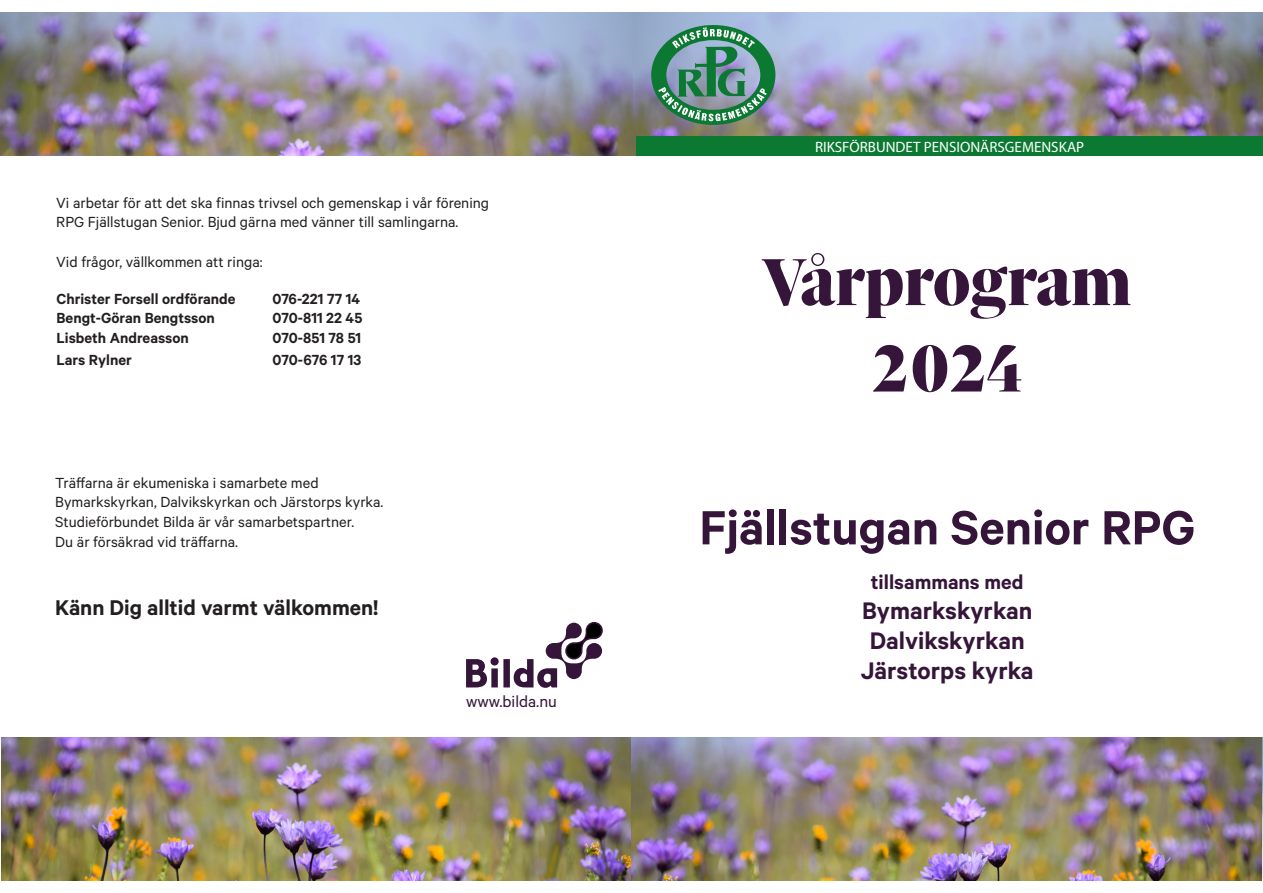
<style>
.page{position:relative;width:1263px;height:893px;background:#fff}
.page>*{position:absolute;margin:0;border:0;box-sizing:border-box;transform-origin:0 0}
.t1{font:900 72px "Sole Serif Big Display";color:#351539}
.t2{font:600 54px "Calibre";color:#351539}
.t3{font:600 27px "Calibre";color:#351539}
.t4{font:600 24px "Calibre";color:#231f20}
.t5{font:600 22.5px "Calibre";color:#351539}
.t6{font:18px "Calibre";color:#351539}
.t7{font:16.5px/19.8px "Calibre";color:#231f20}
.t8{font:600 16.5px "Calibre";color:#231f20}
.t9{font:15px "Myriad Pro";color:#fff}
</style>
<div class="page">
<img style="left:0;top:13px;width:1263px;height:143px">
<svg style="left:466px;top:622px;width:137px;height:66px"></svg>
<svg style="left:651px;top:25px;width:124px;height:100px;background:#659784"></svg>
<img style="left:675px;top:47px;width:73px;height:51px">
<div style="left:636px;top:136px;width:627px;height:20px;background:#0b7931"></div>
<img style="left:1px;top:737px;width:1261px;height:143px">
<p class="t7" style="left:56px;top:192px;width:434px">Vi arbetar för att det ska finnas trivsel och gemenskap i vår förening<br>RPG Fjällstugan Senior. Bjud gärna med vänner till samlingarna.</p>
<p class="t7" style="left:56px;top:251px;width:208px">Vid frågor, vällkommen att ringa:</p>
<p class="t8" style="left:56px;top:289px;width:181px">Christer Forsell ordförande</p>
<p class="t8" style="left:272px;top:289px;width:89px">076-221 77 14</p>
<p class="t8" style="left:56px;top:308px;width:160px">Bengt-Göran Bengtsson</p>
<p class="t8" style="left:272px;top:308px;width:91px">070-811 22 45</p>
<p class="t8" style="left:56px;top:328px;width:134px">Lisbeth Andreasson</p>
<p class="t8" style="left:272px;top:328px;width:90px">070-851 78 51</p>
<p class="t8" style="left:56px;top:350px;width:77px">Lars Rylner</p>
<p class="t8" style="left:272px;top:350px;width:90px">070-676 17 13</p>
<p class="t7" style="left:55px;top:472px;width:265px">Träffarna är ekumeniska i samarbete med</p>
<p class="t7" style="left:55px;top:492px;width:330px">Bymarkskyrkan, Dalvikskyrkan och Järstorps kyrka.</p>
<p class="t7" style="left:55px;top:512px;width:300px">Studieförbundet Bilda är vår samarbetspartner.</p>
<p class="t7" style="left:55px;top:531px;width:184px">Du är försäkrad vid träffarna.</p>
<p class="t4" style="left:55px;top:593px;width:325px">Känn Dig alltid varmt välkommen!</p>
<p class="t6" style="left:466px;top:691px;width:92px">www.bilda.nu</p>
<p class="t9" style="left:815px;top:138px;width:271px">RIKSFÖRBUNDET PENSIONÄRSGEMENSKAP</p>
<p class="t1" style="left:763px;top:241px;width:369px">Vårprogram</p>
<p class="t1" style="left:869px;top:327px;width:157px">2024</p>
<p class="t2" style="left:699px;top:495px;width:497px">Fjällstugan Senior RPG</p>
<p class="t5" style="left:871px;top:568px;width:154px">tillsammans med</p>
<p class="t3" style="left:862px;top:594px;width:172px">Bymarkskyrkan</p>
<p class="t3" style="left:870px;top:624px;width:156px">Dalvikskyrkan</p>
<p class="t3" style="left:861px;top:654px;width:174px">Järstorps kyrka</p>
</div>
